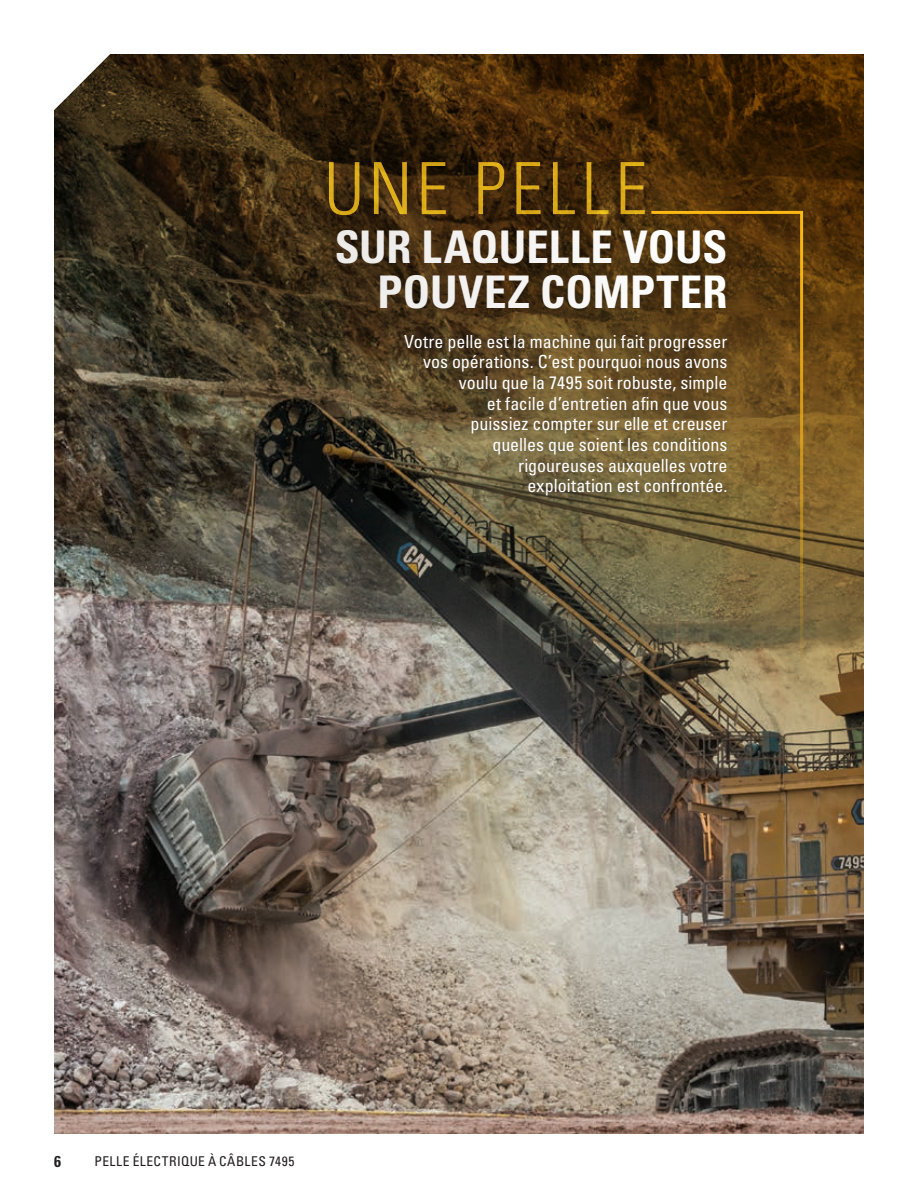
<style>
.page{position:relative;width:918px;height:1188px;background:#fff}
.page>*{position:absolute;margin:0;border:0;box-sizing:border-box;transform-origin:0 0}
.t1{font:300 condensed 72px "Univers LT Std";letter-spacing:.07em;color:#fcb814}
.t2{font:700 condensed 45px/45px "Univers LT Std";letter-spacing:.005em;color:#fff;text-align:right}
.Copy{font:condensed 18px/20.7px "Univers LT Std";color:#fff;text-align:right}
.t3{font:700 condensed 15.75px "Univers LT Std";color:#231f20}
.t4{font:condensed 13.5px "Univers LT Std";letter-spacing:.035em;color:#231f20}
</style>
<div class="page">
<img style="left:54px;top:54px;width:810px;height:1080px">
<div style="left:393px;top:322px;width:345px;height:184px;background:#231f20;opacity:.75"></div>
<svg style="left:650px;top:209px;width:155px;height:484px;background:#70582d"></svg>
<svg style="left:54px;top:54px;width:59px;height:56px"></svg>
<h1 class="t1" style="left:324px;top:146px;width:325px">UNE PELLE</h1>
<h2 class="t2" style="left:334px;top:224px;width:395px">SUR LAQUELLE VOUS<br>POUVEZ COMPTER</h2>
<p class="Copy" style="left:404px;top:331px;width:325px">Votre pelle est la machine qui fait progresser vos opérations. C’est pourquoi nous avons voulu que la 7495 soit robuste, simple<br>et facile d’entretien afin que vous<br>puissiez compter sur elle et creuser<br>quelles que soient les conditions rigoureuses auxquelles votre<br>exploitation est confrontée.</p>
<p class="t3" style="left:54px;top:1151px;width:8px">6</p>
<p class="t4" style="left:94px;top:1153px;width:201px">PELLE ÉLECTRIQUE À CÂBLES 7495</p>
</div>
